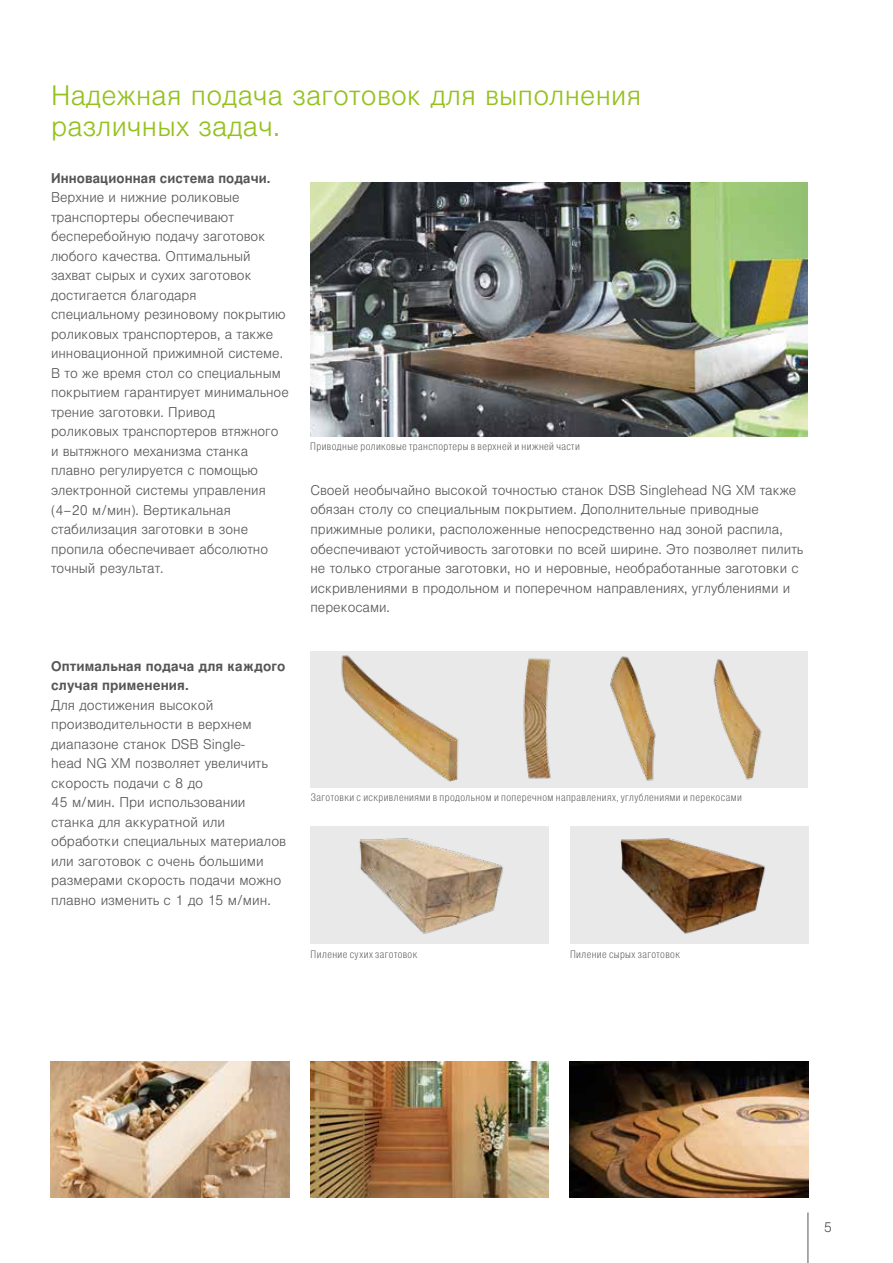
<style>
.page{position:relative;width:893px;height:1263px;background:#fff}
.page>*{position:absolute;margin:0;border:0;box-sizing:border-box;transform-origin:0 0}
.t1{font:300 27px/31.5px "Nimbus San LOT";letter-spacing:.01em;color:#94c11c}
.t2{font:300 13.5px/19.5px "Nimbus San LOT";color:#565656}
.t3{font:700 13.5px/19.5px "Nimbus San LOT";letter-spacing:.01em;color:#565656}
.t4{font:10.5px "Nimbus San LOT Lig Con";letter-spacing:.04em;color:#565656}
</style>
<div class="page">
<hr style="left:808px;top:1212px;width:1px;height:51px;background:#565656">
<img style="left:310px;top:1061px;width:239px;height:136px">
<img style="left:51px;top:1061px;width:238px;height:136px">
<img style="left:570px;top:1061px;width:238px;height:136px">
<div style="left:311px;top:827px;width:238px;height:117px;background:#e9e9e9"></div>
<img style="left:359px;top:838px;width:144px;height:96px">
<div style="left:311px;top:651px;width:497px;height:137px;background:#e9e9e9"></div>
<img style="left:341px;top:655px;width:118px;height:127px">
<img style="left:610px;top:656px;width:46px;height:125px">
<img style="left:523px;top:658px;width:28px;height:121px">
<div style="left:570px;top:827px;width:238px;height:117px;background:#e9e9e9"></div>
<img style="left:620px;top:838px;width:145px;height:96px">
<img style="left:713px;top:659px;width:49px;height:121px">
<img style="left:310px;top:183px;width:498px;height:253px">
<h1 class="t1" style="left:51px;top:80px;width:592px">Надежная подача заготовок для выполнения различных задач.</h1>
<p class="t3" style="left:51px;top:169px;width:221px">Инновационная система подачи.</p>
<p class="t2" style="left:51px;top:188px;width:239px">Верхние и нижние роликовые транспортеры обеспечивают бесперебойную подачу заготовок любого качества. Оптимальный захват сырых и сухих заготовок достигается благодаря<br>специальному резиновому покрытию роликовых транспортеров, а также инновационной прижимной системе.<br>В то же время стол со специальным покрытием гарантирует минимальное трение заготовки. Привод<br>роликовых транспортеров втяжного и вытяжного механизма станка плавно регулируется с помощью электронной системы управления (4–20 м/мин). Вертикальная стабилизация заготовки в зоне пропила обеспечивает абсолютно точный результат.</p>
<p class="t4" style="left:310px;top:440px;width:271px">Приводные роликовые транспортеры в верхней и нижней части</p>
<p class="t2" style="left:310px;top:481px;width:494px">Своей необычайно высокой точностью станок DSB Singlehead NG XM также обязан столу со специальным покрытием. Дополнительные приводные прижимные ролики, расположенные непосредственно над зоной распила, обеспечивают устойчивость заготовки по всей ширине. Это позволяет пилить не только строганые заготовки, но и неровные, необработанные заготовки с искривлениями в продольном и поперечном направлениях, углублениями и перекосами.</p>
<p class="t3" style="left:51px;top:657px;width:236px">Оптимальная подача для каждого случая применения.</p>
<p class="t2" style="left:51px;top:695px;width:237px">Для достижения высокой производительности в верхнем диапазоне станок DSB Single-<br>head NG XM позволяет увеличить скорость подачи с 8 до<br>45 м/мин. При использовании станка для аккуратной или обработки специальных материалов или заготовок с очень большими размерами скорость подачи можно плавно изменить с 1 до 15 м/мин.</p>
<p class="t4" style="left:311px;top:791px;width:433px">Заготовки с искривлениями в продольном и поперечном направлениях, углублениями и перекосами</p>
<p class="t4" style="left:311px;top:948px;width:108px">Пиление сухих заготовок</p>
<p class="t4" style="left:570px;top:948px;width:111px">Пиление сырых заготовок</p>
<p class="t2" style="left:824px;top:1218px;width:10px">5</p>
</div>
